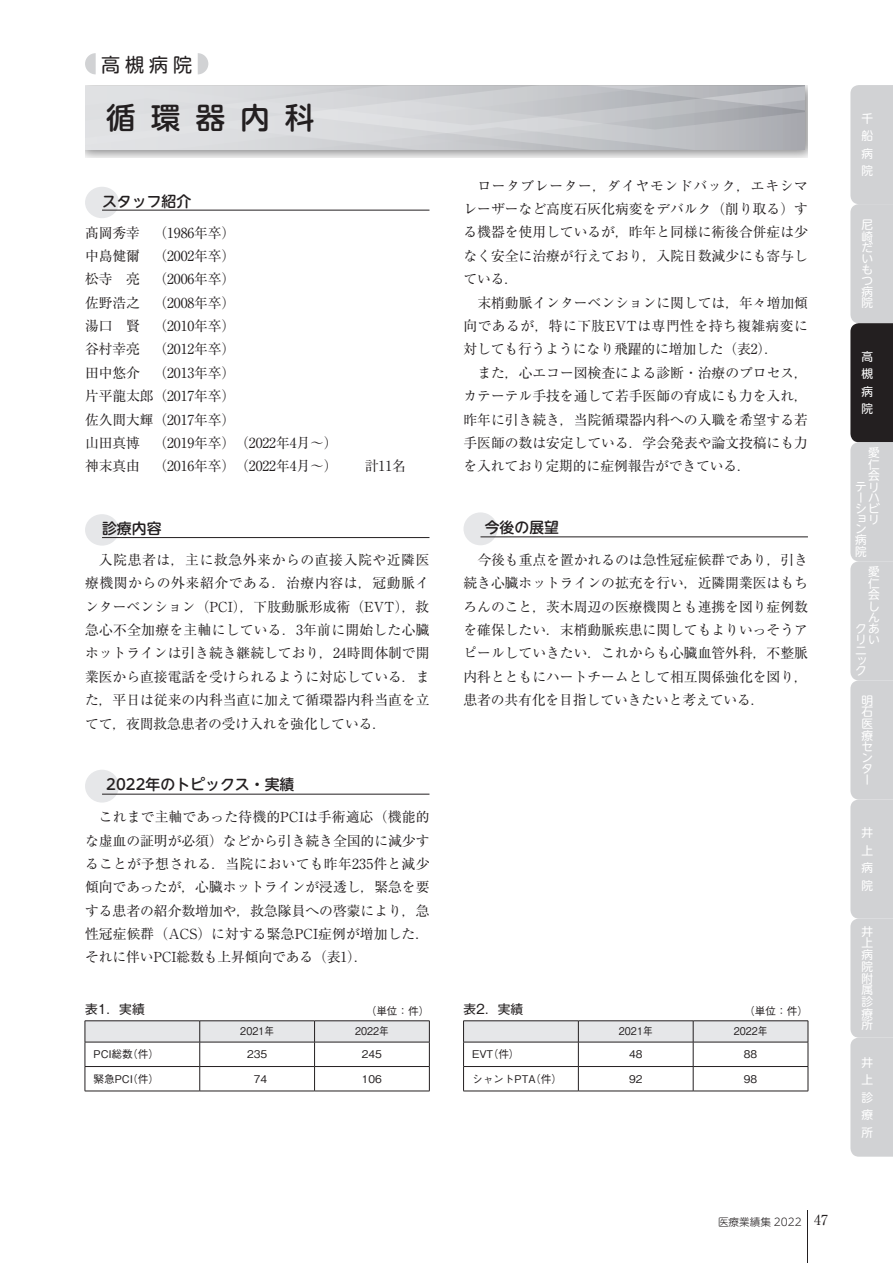
<style>
.page{position:relative;width:893px;height:1263px;background:#fff}
.page>*{position:absolute;margin:0;border:0;box-sizing:border-box;transform-origin:0 0}
.t1{font:500 29.7px "UD Shin M Go Pr 6 N";letter-spacing:.5em;color:#231f20}
.t2{font:19.2px "UD Shin M Go Pr 6 N";color:#231f20}
.t3{font:500 14.85px "UD Shin M Go Pr 6 N";color:#231f20}
.t4{font:13.8px/23.4px "Ryumin Pr 6 N";letter-spacing:-.01em;color:#231f20;text-align:justify}
.t5{font:12.75px "Gothic MB101 Pr 6 N";color:#231f20}
.t6{font:11.7px/17.5px "UD Shin M Go Pr 6 N";color:#fff;text-align:justify}
.t7{font:500 10.65px "Gothic BBB Pr 6";color:#231f20}
.t8{font:500 10.65px "Gothic BBB Pr 6";color:#231f20;scale:.9 1}
.t9{font:500 10.65px "Gothic BBB Pr 6 N";color:#231f20}
.t10{font:300 10.65px "UD Shin M Go Pr 6 N";color:#231f20}
.s1{font-family:"Ryumin Pr 6 N";font-weight:400;font-size:13.8px}
</style>
<div class="page">
<hr style="left:808px;top:1210px;width:1px;height:53px;background:#231f20">
<img style="left:85px;top:85px;width:723px;height:72px">
<svg style="left:85px;top:86px;width:719px;height:63px;background:#ccced1"></svg>
<svg style="left:85px;top:53px;width:11px;height:21px"></svg>
<svg style="left:198px;top:53px;width:10px;height:21px"></svg>
<svg style="left:850px;top:85px;width:43px;height:1072px;background:#bebfc1"></svg>
<hr style="left:85px;top:1020px;width:115px;height:1px;background:#231f20">
<hr style="left:200px;top:1020px;width:115px;height:1px;background:#231f20">
<hr style="left:315px;top:1020px;width:115px;height:1px;background:#231f20">
<svg style="left:85px;top:1021px;width:345px;height:70px"></svg>
<hr style="left:85px;top:1091px;width:115px;height:1px;background:#231f20">
<hr style="left:200px;top:1091px;width:115px;height:1px;background:#231f20">
<hr style="left:315px;top:1091px;width:115px;height:1px;background:#231f20">
<hr style="left:463px;top:1020px;width:115px;height:1px;background:#231f20">
<hr style="left:578px;top:1020px;width:115px;height:1px;background:#231f20">
<hr style="left:693px;top:1020px;width:115px;height:1px;background:#231f20">
<svg style="left:463px;top:1021px;width:346px;height:70px"></svg>
<hr style="left:463px;top:1091px;width:115px;height:1px;background:#231f20">
<hr style="left:578px;top:1091px;width:115px;height:1px;background:#231f20">
<hr style="left:693px;top:1091px;width:115px;height:1px;background:#231f20">
<div style="left:85px;top:514px;width:34px;height:32px;background:#e6e7e9;border-radius:50%"></div>
<hr style="left:102px;top:537px;width:327px;height:1px;background:#231f20">
<div style="left:463px;top:512px;width:34px;height:33px;background:#e6e7e9;border-radius:50%"></div>
<hr style="left:480px;top:537px;width:328px;height:1px;background:#231f20">
<div style="left:85px;top:770px;width:34px;height:32px;background:#e6e7e9;border-radius:50%"></div>
<hr style="left:102px;top:794px;width:327px;height:1px;background:#231f20">
<div style="left:85px;top:187px;width:34px;height:31px;background:#e6e7e9;border-radius:50%"></div>
<hr style="left:102px;top:210px;width:327px;height:1px;background:#231f20">
<h2 class="t2" style="left:101px;top:48px;width:92px">高槻病院</h2>
<h1 class="t1" style="left:106px;top:93px;width:210px">循環器内科</h1>
<p class="t3" style="left:102px;top:188px;width:91px">スタッフ紹介</p>
<p class="t4" style="left:85px;top:220px;width:322px;text-align:left">髙岡秀幸　（1986年卒）<br>中島健爾　（2002年卒）<br>松寺　亮　（2006年卒）<br>佐野浩之　（2008年卒）<br>湯口　賢　（2010年卒）<br>谷村幸亮　（2012年卒）<br>田中悠介　（2013年卒）<br>片平龍太郎（2017年卒）<br>佐久間大輝（2017年卒）<br>山田真博　（2019年卒）（2022年4月～）<br>神末真由　（2016年卒）（2022年4月～）　　計11名</p>
<p class="t4" style="left:463px;top:173px;width:346px;text-indent:14px">ロータブレーター，ダイヤモンドバック，エキシマレーザーなど高度石灰化病変をデバルク（削り取る）する機器を使用しているが，昨年と同様に術後合併症は少なく安全に治療が行えており，入院日数減少にも寄与している．</p>
<p class="t4" style="left:463px;top:290px;width:346px;text-indent:14px">末梢動脈インターベンションに関しては，年々増加傾向であるが，特に下肢EVTは専門性を持ち複雑病変に対しても行うようになり飛躍的に増加した（表2）．</p>
<p class="t4" style="left:463px;top:360px;width:346px;text-indent:14px">また，心エコー図検査による診断・治療のプロセス，カテーテル手技を通して若手医師の育成にも力を入れ，昨年に引き続き，当院循環器内科への入職を希望する若手医師の数は安定している．学会発表や論文投稿にも力を入れており定期的に症例報告ができている．</p>
<p class="t3" style="left:102px;top:516px;width:61px">診療内容</p>
<p class="t3" style="left:485px;top:515px;width:76px">今後の展望</p>
<p class="t4" style="left:85px;top:547px;width:346px;text-indent:14px">入院患者は，主に救急外来からの直接入院や近隣医療機関からの外来紹介である．治療内容は，冠動脈インターベンション（PCI），下肢動脈形成術（EVT），救急心不全加療を主軸にしている．3年前に開始した心臓ホットラインは引き続き継続しており，24時間体制で開業医から直接電話を受けられるように対応している．また，平日は従来の内科当直に加えて循環器内科当直を立てて，夜間救急患者の受け入れを強化している．</p>
<p class="t3" style="left:106px;top:772px;width:190px">2022年のトピックス・実績</p>
<p class="t4" style="left:85px;top:804px;width:346px;text-indent:14px">これまで主軸であった待機的PCIは手術適応（機能的な虚血の証明が必須）などから引き続き全国的に減少することが予想される．当院においても昨年235件と減少傾向であったが，心臓ホットラインが浸透し，緊急を要する患者の紹介数増加や，救急隊員への啓蒙により，急性冠症候群（ACS）に対する緊急PCI症例が増加した．それに伴いPCI総数も上昇傾向である（表1）．</p>
<p class="t4" style="left:463px;top:547px;width:346px;text-indent:14px">今後も重点を置かれるのは急性冠症候群であり，引き続き心臓ホットラインの拡充を行い，近隣開業医はもちろんのこと，茨木周辺の医療機関とも連携を図り症例数を確保したい．末梢動脈疾患に関してもよりいっそうアピールしていきたい．これからも心臓血管外科，不整脈内科とともにハートチームとして相互関係強化を図り，患者の共有化を目指していきたいと考えている．</p>
<p class="t5" style="left:85px;top:998px;width:61px">表1．実績</p>
<p class="t9" style="left:366px;top:1002px;width:65px">（単位：件）</p>
<p class="t5" style="left:463px;top:998px;width:61px">表2．実績</p>
<p class="t9" style="left:744px;top:1002px;width:65px">（単位：件）</p>
<p class="t8" style="left:240px;top:1023px;width:39px">2021年</p>
<p class="t8" style="left:355px;top:1023px;width:39px">2022年</p>
<p class="t7" style="left:93px;top:1046px;width:67px">PCI総数（件）</p>
<p class="t7" style="left:247px;top:1046px;width:22px">235</p>
<p class="t7" style="left:362px;top:1046px;width:22px">245</p>
<p class="t7" style="left:93px;top:1070px;width:67px">緊急PCI（件）</p>
<p class="t7" style="left:254px;top:1070px;width:15px">74</p>
<p class="t7" style="left:362px;top:1070px;width:22px">106</p>
<p class="t8" style="left:619px;top:1023px;width:39px">2021年</p>
<p class="t8" style="left:734px;top:1023px;width:39px">2022年</p>
<p class="t7" style="left:472px;top:1046px;width:49px">EVT（件）</p>
<p class="t7" style="left:629px;top:1046px;width:15px">48</p>
<p class="t7" style="left:744px;top:1046px;width:15px">88</p>
<p class="t7" style="left:472px;top:1070px;width:92px">シャントPTA（件）</p>
<p class="t7" style="left:629px;top:1070px;width:15px">92</p>
<p class="t7" style="left:744px;top:1070px;width:15px">98</p>
<p class="t6" style="left:862px;top:109px;width:13px">千船病院</p>
<p class="t6" style="left:862px;top:218px;width:13px;line-height:11.2px">尼崎だいもつ病院</p>
<p class="t6" style="left:862px;top:347px;width:13px">高槻病院</p>
<p class="t6" style="left:855px;top:446px;width:26px;line-height:11.1px;text-align:right">愛仁会テリハシビョリ</p>
<p class="t6" style="left:855px;top:488px;width:8px">ー</p>
<p class="t6" style="left:855px;top:522px;width:13px;line-height:11.6px">ン病院</p>
<p class="t6" style="left:868px;top:562px;width:13px">愛</p>
<p class="t6" style="left:868px;top:574px;width:13px">仁</p>
<p class="t6" style="left:868px;top:585px;width:13px">会</p>
<p class="t6" style="left:868px;top:597px;width:12px">し</p>
<p class="t6" style="left:868px;top:608px;width:13px">ん</p>
<p class="t6" style="left:855px;top:619px;width:25px">クあ</p>
<p class="t6" style="left:855px;top:630px;width:25px">リい</p>
<p class="t6" style="left:855px;top:641px;width:12px">ニ</p>
<p class="t6" style="left:855px;top:654px;width:12px;line-height:10.4px">ック</p>
<p class="t6" style="left:862px;top:694px;width:13px;line-height:11.4px">明石医療センター</p>
<p class="t6" style="left:862px;top:823px;width:13px">井上病院</p>
<p class="t6" style="left:862px;top:925px;width:13px;line-height:11.7px">井上病院附属診療所</p>
<p class="t6" style="left:862px;top:1052px;width:13px">井上診療所</p>
<p class="t10" style="left:718px;top:1213px;width:112px">医療業績集 2022 <span class="s1">47</span></p>
</div>
